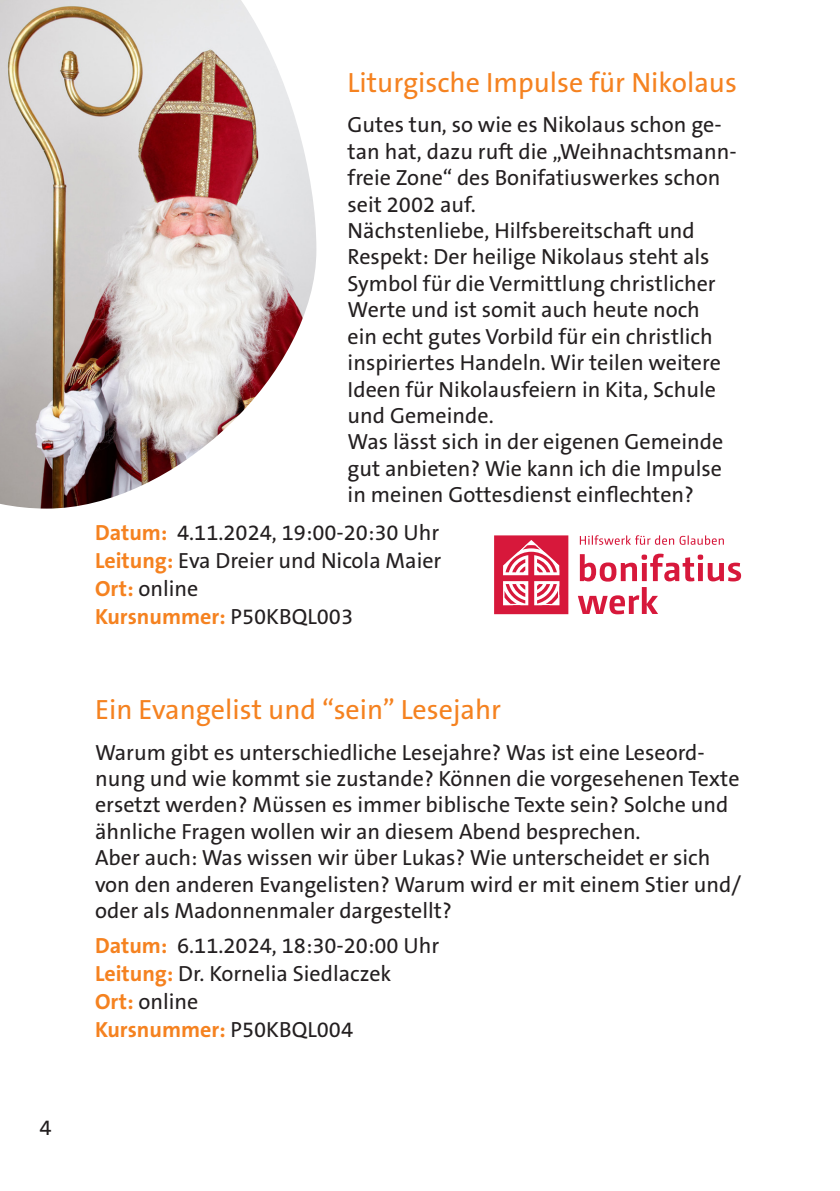
<style>
.page{position:relative;width:840px;height:1191px;background:#fff}
.page>*{position:absolute;margin:0;border:0;box-sizing:border-box;transform-origin:0 0}
.t1{font:28px "The Sans B W5 Plain";color:#f58220}
.t2{font:22px/26.4px "The Sans B W5 Plain";color:#231f20}
.t3{font:700 22px "The Sans B W7";color:#f58220}
.s1{font-family:"The Sans B W7";font-weight:700;color:#f58220}
.s2{font-family:"The Sans B W5 Plain";font-weight:400;color:#231f20}
</style>
<div class="page">
<img style="left:0;top:0;width:316px;height:508px">
<svg style="left:578px;top:587px;width:79px;height:27px"></svg>
<svg style="left:579px;top:553px;width:161px;height:28px"></svg>
<svg style="left:579px;top:535px;width:144px;height:10px"></svg>
<svg style="left:494px;top:535px;width:74px;height:79px"></svg>
<p class="t2" style="left:39px;top:1114px;width:14px">4</p>
<p class="t1" style="left:347px;top:64px;width:390px">Liturgische Impulse für Nikolaus</p>
<p class="t2" style="left:347px;top:112px;width:390px">Gutes tun, so wie es Nikolaus schon ge&shy;tan hat, dazu ruft die „Weihnachtsmann&shy;freie Zone“ des Bonifatiuswerkes schon seit 2002 auf.</p>
<p class="t2" style="left:347px;top:217px;width:374px">Nächstenliebe, Hilfsbereitschaft und Respekt: Der heilige Nikolaus steht als Symbol für die Vermittlung christlicher Werte und ist somit auch heute noch ein echt gutes Vorbild für ein christlich inspiriertes Handeln. Wir teilen weitere Ideen für Nikolausfeiern in Kita, Schule und Gemeinde.</p>
<p class="t2" style="left:347px;top:429px;width:377px;text-align:justify">Was lässt sich in der eigenen Gemeinde gut anbieten? Wie kann ich die Impulse in meinen Gottesdienst einflechten?</p>
<p class="t2" style="left:95px;top:519px;width:345px"><span class="s1">Datum:</span> 4.11.2024, 19:00-20:30 Uhr</p>
<p class="t2" style="left:95px;top:547px;width:347px"><span class="s1">Leitung:</span> Eva Dreier und Nicola Maier</p>
<p class="t2" style="left:95px;top:575px;width:105px"><span class="s1">Ort:</span> online</p>
<p class="t3" style="left:95px;top:602px;width:259px">Kursnummer: <span class="s2">P50KBQL003</span></p>
<p class="t1" style="left:95px;top:691px;width:407px">Ein Evangelist und “sein” Lesejahr</p>
<p class="t2" style="left:95px;top:739px;width:647px">Warum gibt es unterschiedliche Lesejahre? Was ist eine Leseord&shy;nung und wie kommt sie zustande? Können die vorgesehenen Texte ersetzt werden? Müssen es immer biblische Texte sein? Solche und ähnliche Fragen wollen wir an diesem Abend besprechen.<br>Aber auch: Was wissen wir über Lukas? Wie unterscheidet er sich von den anderen Evangelisten? Warum wird er mit einem Stier und/ oder als Madonnenmaler dargestellt?</p>
<p class="t2" style="left:95px;top:932px;width:345px"><span class="s1">Datum:</span> 6.11.2024, 18:30-20:00 Uhr</p>
<p class="t2" style="left:95px;top:960px;width:298px"><span class="s1">Leitung:</span> Dr. Kornelia Siedlaczek</p>
<p class="t2" style="left:95px;top:988px;width:105px"><span class="s1">Ort:</span> online</p>
<p class="t3" style="left:95px;top:1015px;width:259px">Kursnummer: <span class="s2">P50KBQL004</span></p>
</div>
